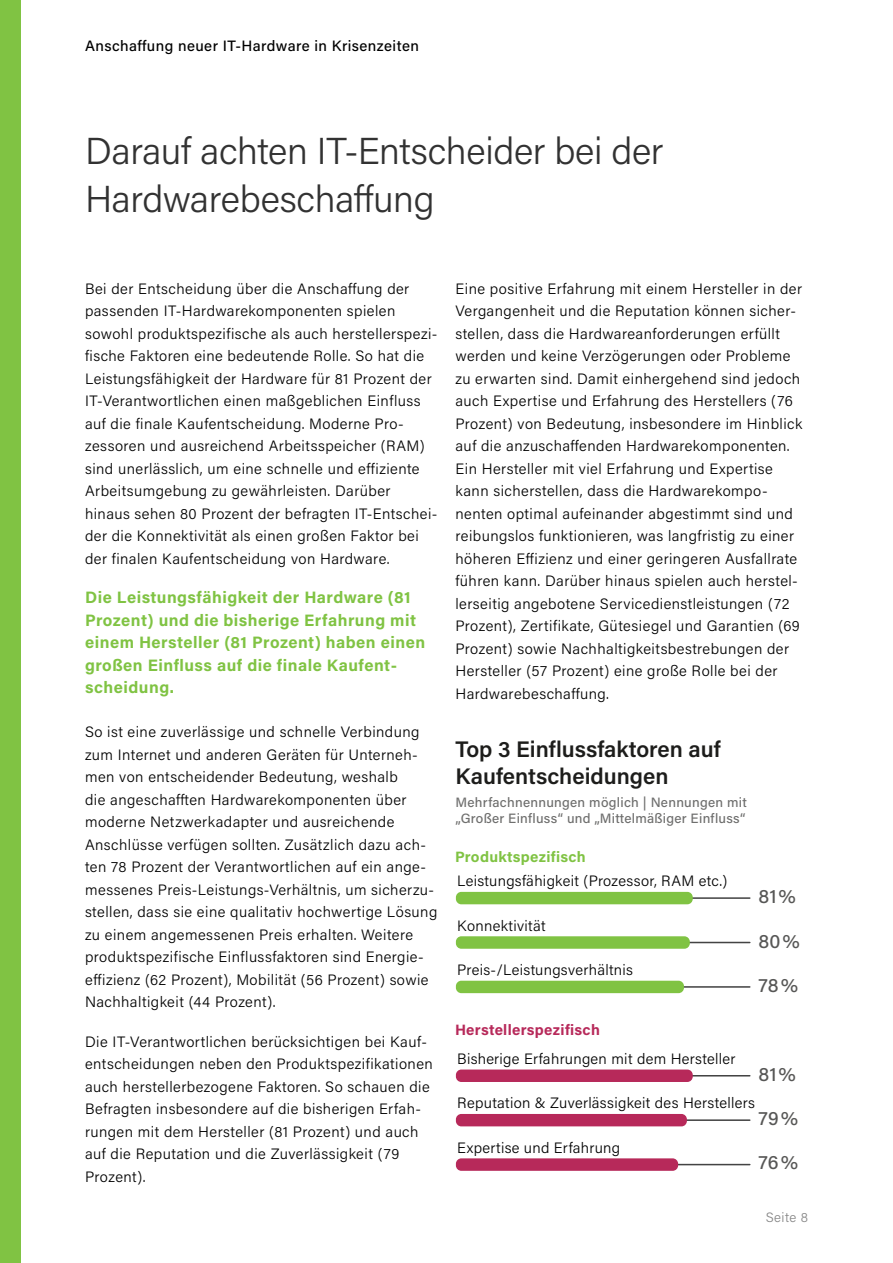
<style>
.page{position:relative;width:893px;height:1263px;background:#fff}
.page>*{position:absolute;margin:0;border:0;box-sizing:border-box;transform-origin:0 0}
.t1{font:300 37.5px/48px "Acumin Pro";letter-spacing:-.01em;color:#323232}
.t2{font:600 22.5px/27px "Acumin Pro";color:#1d1d1b}
.t3{font:500 19.5px "Acumin Pro";color:#575756}
.t4{font:700 16.5px/22.5px "Acumin Pro";letter-spacing:.03em;color:#80c343}
.t5{font:300 15px/22.5px "Acumin Pro";letter-spacing:.03em;color:#000}
.t6{font:500 15px "Acumin Pro";letter-spacing:.03em;color:#000}
.t7{font:700 15px "Acumin Pro";letter-spacing:.02em;color:#b7295a}
.t8{font:700 15px "Acumin Pro";letter-spacing:.02em;color:#80c343}
.t9{font:500 13.5px/16.2px "Acumin Pro";letter-spacing:.02em;color:#6f6f6e}
.t10{font:300 13.5px "Acumin Pro";letter-spacing:.035em;color:#878787}
</style>
<div class="page">
<hr style="left:457px;top:1164px;width:293px;height:1px;background:#444">
<hr style="left:457px;top:1119px;width:293px;height:2px;background:#444">
<hr style="left:457px;top:1075px;width:293px;height:1px;background:#444">
<hr style="left:457px;top:986px;width:293px;height:2px;background:#444">
<hr style="left:457px;top:942px;width:293px;height:1px;background:#444">
<hr style="left:457px;top:897px;width:293px;height:2px;background:#444">
<div style="left:456px;top:892px;width:237px;height:12px;background:#80c343;border-radius:5px"></div>
<div style="left:456px;top:936px;width:234px;height:13px;background:#80c343;border-radius:5px"></div>
<div style="left:456px;top:981px;width:228px;height:12px;background:#80c343;border-radius:5px"></div>
<div style="left:456px;top:1069px;width:237px;height:13px;background:#b7295a;border-radius:5px"></div>
<div style="left:456px;top:1114px;width:231px;height:12px;background:#b7295a;border-radius:5px"></div>
<div style="left:456px;top:1158px;width:222px;height:13px;background:#b7295a;border-radius:5px"></div>
<div style="left:0;top:0;width:21px;height:1263px;background:#80c343"></div>
<p class="t6" style="left:85px;top:35px;width:335px">Anschaffung neuer IT-Hardware in Krisenzeiten</p>
<h1 class="t1" style="left:85px;top:125px;width:580px">Darauf achten IT-Entscheider bei der<br>Hardwarebeschaffung</h1>
<p class="t5" style="left:85px;top:277px;width:354px">Bei der Entscheidung über die Anschaffung der passenden IT-Hardwarekomponenten spielen sowohl produktspezifische als auch herstellerspezi&shy;fische Faktoren eine bedeutende Rolle. So hat die Leistungsfähigkeit der Hardware für 81 Prozent der IT-Verantwortlichen einen maßgeblichen Einfluss auf die finale Kaufentscheidung. Moderne Pro&shy;zessoren und ausreichend Arbeitsspeicher (RAM) sind unerlässlich, um eine schnelle und effiziente Arbeitsumgebung zu gewährleisten. Darüber hinaus sehen 80 Prozent der befragten IT-Entschei&shy;der die Konnektivität als einen großen Faktor bei der finalen Kaufentscheidung von Hardware.</p>
<p class="t4" style="left:85px;top:585px;width:342px">Die Leistungsfähigkeit der Hardware (81<br>Prozent) und die bisherige Erfahrung mit einem Hersteller (81 Prozent) haben einen großen Einfluss auf die finale Kaufent&shy;scheidung.</p>
<p class="t5" style="left:85px;top:720px;width:354px">So ist eine zuverlässige und schnelle Verbindung zum Internet und anderen Geräten für Unterneh&shy;men von entscheidender Bedeutung, weshalb<br>die angeschafften Hardwarekomponenten über moderne Netzwerkadapter und ausreichende Anschlüsse verfügen sollten. Zusätzlich dazu ach&shy;ten 78 Prozent der Verantwortlichen auf ein ange&shy;messenes Preis-Leistungs-Verhältnis, um sicherzu&shy;stellen, dass sie eine qualitativ hochwertige Lösung zu einem angemessenen Preis erhalten. Weitere produktspezifische Einflussfaktoren sind Energie&shy;effizienz (62 Prozent), Mobilität (56 Prozent) sowie Nachhaltigkeit (44 Prozent).</p>
<p class="t5" style="left:85px;top:1029px;width:349px">Die IT-Verantwortlichen berücksichtigen bei Kauf&shy;entscheidungen neben den Produktspezifikationen auch herstellerbezogene Faktoren. So schauen die Befragten insbesondere auf die bisherigen Erfah&shy;rungen mit dem Hersteller (81 Prozent) und auch auf die Reputation und die Zuverlässigkeit (79<br>Prozent).</p>
<p class="t5" style="left:455px;top:277px;width:348px">Eine positive Erfahrung mit einem Hersteller in der Vergangenheit und die Reputation können sicher&shy;stellen, dass die Hardwareanforderungen erfüllt werden und keine Verzögerungen oder Probleme zu erwarten sind. Damit einhergehend sind jedoch auch Expertise und Erfahrung des Herstellers (76<br>Prozent) von Bedeutung, insbesondere im Hinblick auf die anzuschaffenden Hardwarekomponenten.<br>Ein Hersteller mit viel Erfahrung und Expertise kann sicherstellen, dass die Hardwarekompo&shy;nenten optimal aufeinander abgestimmt sind und reibungslos funktionieren, was langfristig zu einer höheren Effizienz und einer geringeren Ausfallrate führen kann. Darüber hinaus spielen auch herstel&shy;lerseitig angebotene Servicedienstleistungen (72<br>Prozent), Zertifikate, Gütesiegel und Garantien (69<br>Prozent) sowie Nachhaltigkeitsbestrebungen der Hersteller (57 Prozent) eine große Rolle bei der Hardwarebeschaffung.</p>
<h2 class="t2" style="left:455px;top:735px;width:267px">Top 3 Einflussfaktoren auf<br>Kaufentscheidungen</h2>
<p class="t9" style="left:455px;top:794px;width:293px">Mehrfachnennungen möglich | Nennungen mit „Großer Einfluss“ und „Mittelmäßiger Einfluss“</p>
<p class="t8" style="left:455px;top:846px;width:132px">Produktspezifisch</p>
<p class="t5" style="left:457px;top:869px;width:272px">Leistungsfähigkeit (Prozessor, RAM etc.)</p>
<p class="t5" style="left:457px;top:913px;width:90px">Konnektivität</p>
<p class="t5" style="left:457px;top:958px;width:177px">Preis-/Leistungsverhältnis</p>
<p class="t7" style="left:455px;top:1019px;width:146px">Herstellerspezifisch</p>
<h3 class="t3" style="left:758px;top:883px;width:39px">81 %</h3>
<h3 class="t3" style="left:758px;top:927px;width:43px">80 %</h3>
<h3 class="t3" style="left:758px;top:972px;width:41px">78 %</h3>
<p class="t5" style="left:457px;top:1047px;width:280px">Bisherige Erfahrungen mit dem Hersteller</p>
<h3 class="t3" style="left:758px;top:1060px;width:39px">81 %</h3>
<h3 class="t3" style="left:758px;top:1105px;width:41px">79 %</h3>
<h3 class="t3" style="left:758px;top:1149px;width:41px">76 %</h3>
<p class="t5" style="left:457px;top:1091px;width:299px">Reputation &amp; Zuverlässigkeit des Herstellers</p>
<p class="t5" style="left:457px;top:1135px;width:165px">Expertise und Erfahrung</p>
<p class="t10" style="left:766px;top:1208px;width:44px">Seite 8</p>
</div>
